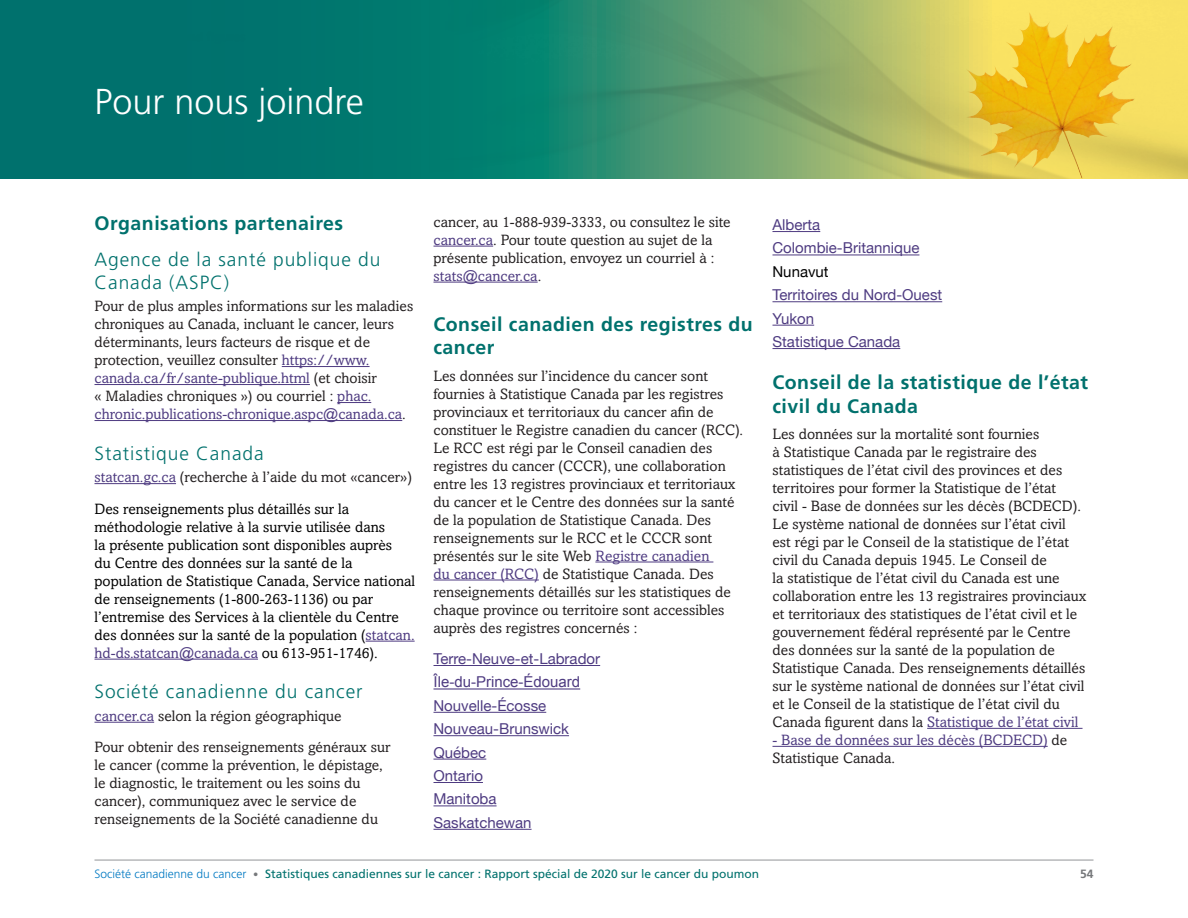
<style>
.page{position:relative;width:1188px;height:918px;background:#fff}
.page>*{position:absolute;margin:0;border:0;box-sizing:border-box;transform-origin:0 0}
.Chapter_Title_L1{font:300 36px "Frutiger LT Std";color:#fff}
.Heading_1{font:700 19.5px/23.4px "Frutiger LT Std";letter-spacing:.025em;color:#00716d}
.Heading_2{font:300 19.2px/23px "Frutiger LT Std";letter-spacing:.05em;color:#00716d}
.Body_copy_SpAfter{font:15px/18px "Amasis MT Pro";color:#231f20}
.Body_copy_SpAfter-2{font:15px/18px "Amasis MT Pro";color:#000}
.Body_copy_before_and{font:15px "Helvetica Neue";color:#4e3b81}
.Body_copy_SpAfter-3{font:15px/18px "Amasis MT Pro";color:#4e3b81}
.Body_copy_before_and-2{font:15px "Arial";color:#4e3b81}
.Body_copy_before_and-3{font:15px "Helvetica Neue";color:#000}
.t1{font:12px "Frutiger LT Std";color:#00716d}
.t2{font:700 12px "Frutiger LT Std";color:#76787b}
.s1{color:#4e3b81}
.s2{color:#231f20}
.s3{font-weight:300;color:#0079c2}
.s4{font-weight:300;font-size:10.5px;color:#76787b}
</style>
<div class="page">
<hr style="left:94px;top:860px;width:1000px;height:1px;background:#939598">
<div style="left:0;top:0;width:1188px;height:178px;background:#00726e"></div>
<img style="left:430px;top:0;width:758px;height:178px">
<img style="left:966px;top:12px;width:64px;height:145px">
<hr style="left:282px;top:366px;width:88px;height:1px;background:#4e3b81">
<hr style="left:94px;top:384px;width:216px;height:1px;background:#4e3b81">
<hr style="left:337px;top:402px;width:34px;height:1px;background:#4e3b81">
<hr style="left:94px;top:420px;width:308px;height:1px;background:#4e3b81">
<hr style="left:94px;top:483px;width:82px;height:1px;background:#4e3b81">
<hr style="left:366px;top:641px;width:49px;height:1px;background:#4e3b81">
<hr style="left:94px;top:659px;width:164px;height:1px;background:#4e3b81">
<hr style="left:94px;top:722px;width:60px;height:1px;background:#4e3b81">
<hr style="left:434px;top:246px;width:59px;height:1px;background:#4e3b81">
<hr style="left:434px;top:282px;width:104px;height:1px;background:#4e3b81">
<hr style="left:595px;top:562px;width:118px;height:1px;background:#4e3b81">
<hr style="left:434px;top:580px;width:105px;height:1px;background:#4e3b81">
<hr style="left:434px;top:665px;width:166px;height:1px;background:#4e3b81">
<hr style="left:434px;top:688px;width:146px;height:2px;background:#4e3b81">
<hr style="left:434px;top:712px;width:112px;height:1px;background:#4e3b81">
<hr style="left:434px;top:735px;width:135px;height:1px;background:#4e3b81">
<hr style="left:434px;top:759px;width:52px;height:1px;background:#4e3b81">
<hr style="left:434px;top:782px;width:49px;height:1px;background:#4e3b81">
<hr style="left:434px;top:806px;width:63px;height:1px;background:#4e3b81">
<hr style="left:434px;top:829px;width:98px;height:1px;background:#4e3b81">
<hr style="left:772px;top:231px;width:48px;height:1px;background:#4e3b81">
<hr style="left:772px;top:255px;width:147px;height:1px;background:#4e3b81">
<hr style="left:772px;top:301px;width:170px;height:1px;background:#4e3b81">
<hr style="left:772px;top:325px;width:42px;height:1px;background:#4e3b81">
<hr style="left:772px;top:348px;width:128px;height:1px;background:#4e3b81">
<hr style="left:927px;top:728px;width:156px;height:1px;background:#4e3b81">
<hr style="left:772px;top:746px;width:276px;height:1px;background:#4e3b81">
<p class="Chapter_Title_L1" style="left:94px;top:82px;width:271px">Pour nous joindre</p>
<p class="Heading_1" style="left:94px;top:212px;width:250px">Organisations partenaires</p>
<p class="Heading_2" style="left:94px;top:248px;width:288px">Agence de la santé publique du<br>Canada (ASPC)</p>
<p class="Body_copy_SpAfter" style="left:94px;top:297px;width:320px">Pour de plus amples informations sur les maladies chroniques au Canada, incluant le cancer, leurs déterminants, leurs facteurs de risque et de protection, veuillez consulter <span class="s1">https://www. canada.ca/fr/sante-publique.html</span> (et choisir<br>« Maladies chroniques ») ou courriel : <span class="s1">phac. chronic.publications-chronique.aspc@canada.ca</span>.</p>
<p class="Heading_2" style="left:94px;top:442px;width:171px">Statistique Canada</p>
<p class="Body_copy_SpAfter" style="left:94px;top:468px;width:319px"><span class="s1">statcan.gc.ca</span> (recherche à l’aide du mot «cancer»)</p>
<p class="Body_copy_SpAfter-2" style="left:94px;top:500px;width:322px">Des renseignements plus détaillés sur la méthodologie relative à la survie utilisée dans<br>la présente publication sont disponibles auprès<br>du Centre des données sur la santé de la population de Statistique Canada, Service national de renseignements (1-800-263-1136) ou par l’entremise des Services à la clientèle du Centre des données sur la santé de la population (<span class="s1">statcan. hd-ds.statcan@canada.ca</span> ou 613-951-1746).</p>
<p class="Heading_2" style="left:94px;top:681px;width:270px">Société canadienne du cancer</p>
<p class="Body_copy_SpAfter" style="left:94px;top:707px;width:249px"><span class="s1">cancer.ca</span> selon la région géographique</p>
<p class="Body_copy_SpAfter" style="left:94px;top:738px;width:297px">Pour obtenir des renseignements généraux sur le cancer (comme la prévention, le dépistage, le diagnostic, le traitement ou les soins du cancer), communiquez avec le service de renseignements de la Société canadienne du</p>
<p class="Body_copy_SpAfter" style="left:434px;top:213px;width:299px">cancer, au 1-888-939-3333, ou consultez le site <span class="s1">cancer.ca</span>. Pour toute question au sujet de la présente publication, envoyez un courriel à : <span class="s1">stats@cancer.ca</span>.</p>
<p class="Heading_1" style="left:434px;top:313px;width:321px">Conseil canadien des registres du cancer</p>
<p class="Body_copy_SpAfter" style="left:434px;top:367px;width:311px">Les données sur l’incidence du cancer sont fournies à Statistique Canada par les registres provinciaux et territoriaux du cancer afin de constituer le Registre canadien du cancer (RCC).<br>Le RCC est régi par le Conseil canadien des registres du cancer (CCCR), une collaboration entre les 13 registres provinciaux et territoriaux du cancer et le Centre des données sur la santé de la population de Statistique Canada. Des renseignements sur le RCC et le CCCR sont présentés sur le site Web <span class="s1">Registre canadien<br>du cancer (RCC)</span> de Statistique Canada. Des renseignements détaillés sur les statistiques de chaque province ou territoire sont accessibles auprès des registres concernés :</p>
<p class="Body_copy_before_and" style="left:434px;top:648px;width:168px">Terre-Neuve-et-Labrador</p>
<p class="Body_copy_before_and-2" style="left:434px;top:672px;width:148px">Île-du-Prince-Édouard</p>
<p class="Body_copy_before_and" style="left:434px;top:695px;width:114px">Nouvelle-Écosse</p>
<p class="Body_copy_before_and" style="left:434px;top:718px;width:137px">Nouveau-Brunswick</p>
<p class="Body_copy_before_and" style="left:434px;top:741px;width:54px">Québec</p>
<p class="Body_copy_before_and" style="left:434px;top:765px;width:51px">Ontario</p>
<p class="Body_copy_before_and" style="left:434px;top:788px;width:65px">Manitoba</p>
<p class="Body_copy_before_and" style="left:434px;top:812px;width:100px">Saskatchewan</p>
<p class="Body_copy_before_and" style="left:772px;top:214px;width:49px">Alberta</p>
<p class="Body_copy_before_and" style="left:772px;top:237px;width:148px">Colombie-Britannique</p>
<p class="Body_copy_before_and-3" style="left:772px;top:261px;width:58px">Nunavut</p>
<p class="Body_copy_before_and" style="left:772px;top:284px;width:171px">Territoires du Nord-Ouest</p>
<p class="Body_copy_before_and" style="left:772px;top:307px;width:43px">Yukon</p>
<p class="Body_copy_before_and" style="left:772px;top:331px;width:129px">Statistique Canada</p>
<p class="Heading_1" style="left:772px;top:371px;width:317px">Conseil de la statistique de l’état civil du Canada</p>
<p class="Body_copy_SpAfter" style="left:772px;top:425px;width:316px">Les données sur la mortalité sont fournies<br>à Statistique Canada par le registraire des statistiques de l’état civil des provinces et des territoires pour former la Statistique de l’état<br>civil - Base de données sur les décès (BCDECD).<br>Le système national de données sur l’état civil est régi par le Conseil de la statistique de l’état civil du Canada depuis 1945. Le Conseil de<br>la statistique de l’état civil du Canada est une collaboration entre les 13 registraires provinciaux et territoriaux des statistiques de l’état civil et le gouvernement fédéral représenté par le Centre des données sur la santé de la population de Statistique Canada. Des renseignements détaillés sur le système national de données sur l’état civil et le Conseil de la statistique de l’état civil du Canada figurent dans la <span class="s1">Statistique de l’état civil</span></p>
<p class="Body_copy_SpAfter-3" style="left:772px;top:731px;width:296px">- Base de données sur les décès (BCDECD) <span class="s2">de<br>Statistique Canada.</span></p>
<p class="t1" style="left:94px;top:867px;width:666px"><span class="s3">Société canadienne du cancer</span> <span class="s4">•</span> Statistiques canadiennes sur le cancer : Rapport spécial de 2020 sur le cancer du poumon</p>
<p class="t2" style="left:1080px;top:866px;width:15px">54</p>
</div>
